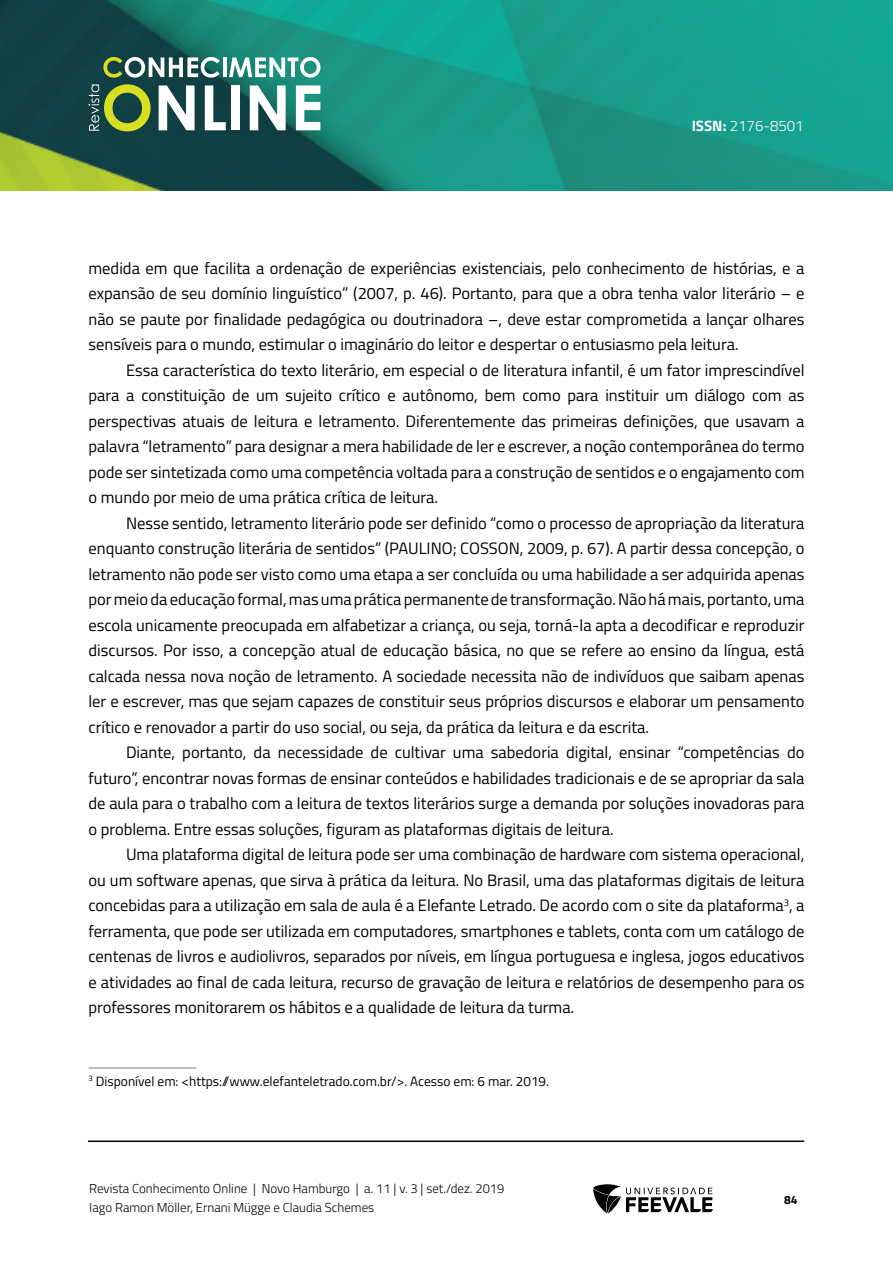
<style>
.page{position:relative;width:893px;height:1263px;background:#fff}
.page>*{position:absolute;margin:0;border:0;box-sizing:border-box;transform-origin:0 0}
.Corpo{font:16.5px/25.5px "Titillium Web";color:#000;text-align:justify}
.t1{font:300 15px "Titillium Web";color:#fff}
.Rodapé{font:13.5px "Titillium Web";color:#000}
.t2{font:300 12.9px/19.5px "Titillium Web";color:#000}
.t3{font:700 12px "Titillium Web";color:#000}
.s1{font-weight:700}
</style>
<div class="page">
<img style="left:0;top:0;width:893px;height:190px">
<svg style="left:593px;top:1184px;width:120px;height:29px"></svg>
<svg style="left:103px;top:57px;width:117px;height:21px"></svg>
<hr style="left:223px;top:57px;width:3px;height:20px;background:#fff">
<svg style="left:229px;top:57px;width:91px;height:21px"></svg>
<svg style="left:88px;top:84px;width:63px;height:47px;background:#5e7e3f"></svg>
<svg style="left:159px;top:85px;width:36px;height:45px"></svg>
<svg style="left:205px;top:85px;width:21px;height:45px"></svg>
<div style="left:232px;top:85px;width:8px;height:45px;background:#fff"></div>
<svg style="left:250px;top:85px;width:36px;height:45px"></svg>
<svg style="left:296px;top:85px;width:24px;height:45px"></svg>
<hr style="left:88px;top:1140px;width:716px;height:2px;background:#000">
<hr style="left:88px;top:1067px;width:108px;height:1px;background:#808285">
<p class="t1" style="left:692px;top:115px;width:114px"><span class="s1">ISSN:</span> 2176-8501</p>
<p class="Corpo" style="left:88px;top:254px;width:717px">medida em que facilita a ordenação de experiências existenciais, pelo conhecimento de histórias, e a expansão de seu domínio linguístico” (2007, p. 46). Portanto, para que a obra tenha valor literário – e não se paute por finalidade pedagógica ou doutrinadora –, deve estar comprometida a lançar olhares sensíveis para o mundo, estimular o imaginário do leitor e despertar o entusiasmo pela leitura.</p>
<p class="Corpo" style="left:88px;top:356px;width:717px;text-indent:38px">Essa característica do texto literário, em especial o de literatura infantil, é um fator imprescindível para a constituição de um sujeito crítico e autônomo, bem como para instituir um diálogo com as perspectivas atuais de leitura e letramento. Diferentemente das primeiras definições, que usavam a palavra “letramento” para designar a mera habilidade de ler e escrever, a noção contemporânea do termo pode ser sintetizada como uma competência voltada para a construção de sentidos e o engajamento com o mundo por meio de uma prática crítica de leitura.</p>
<p class="Corpo" style="left:88px;top:509px;width:718px;text-indent:38px">Nesse sentido, letramento literário pode ser definido “como o processo de apropriação da literatura enquanto construção literária de sentidos” (PAULINO; COSSON, 2009, p. 67). A partir dessa concepção, o letramento não pode ser visto como uma etapa a ser concluída ou uma habilidade a ser adquirida apenas por meio da educação formal, mas uma prática permanente de transformação. Não há mais, portanto, uma escola unicamente preocupada em alfabetizar a criança, ou seja, torná-la apta a decodificar e reproduzir discursos. Por isso, a concepção atual de educação básica, no que se refere ao ensino da língua, está calcada nessa nova noção de letramento. A sociedade necessita não de indivíduos que saibam apenas ler e escrever, mas que sejam capazes de constituir seus próprios discursos e elaborar um pensamento crítico e renovador a partir do uso social, ou seja, da prática da leitura e da escrita.</p>
<p class="Corpo" style="left:88px;top:739px;width:717px;text-indent:38px">Diante, portanto, da necessidade de cultivar uma sabedoria digital, ensinar “competências do futuro”, encontrar novas formas de ensinar conteúdos e habilidades tradicionais e de se apropriar da sala de aula para o trabalho com a leitura de textos literários surge a demanda por soluções inovadoras para o problema. Entre essas soluções, figuram as plataformas digitais de leitura.</p>
<p class="Corpo" style="left:88px;top:841px;width:718px;text-indent:38px">Uma plataforma digital de leitura pode ser uma combinação de hardware com sistema operacional, ou um software apenas, que sirva à prática da leitura. No Brasil, uma das plataformas digitais de leitura concebidas para a utilização em sala de aula é a Elefante Letrado. De acordo com o site da plataforma<sup>3</sup>, a ferramenta, que pode ser utilizada em computadores, smartphones e tablets, conta com um catálogo de centenas de livros e audiolivros, separados por níveis, em língua portuguesa e inglesa, jogos educativos e atividades ao final de cada leitura, recurso de gravação de leitura e relatórios de desempenho para os professores monitorarem os hábitos e a qualidade de leitura da turma.</p>
<p class="Rodapé" style="left:88px;top:1071px;width:462px"><sup>3</sup> Disponível em: &lt;https://www.elefanteletrado.com.br/&gt;. Acesso em: 6 mar. 2019.</p>
<p class="t2" style="left:89px;top:1178px;width:417px">Revista Conhecimento Online | Novo Hamburgo | a. 11 | v. 3 | set./dez. 2019<br>Iago Ramon Möller, Ernani Mügge e Claudia Schemes</p>
<p class="t3" style="left:784px;top:1190px;width:15px">84</p>
</div>
